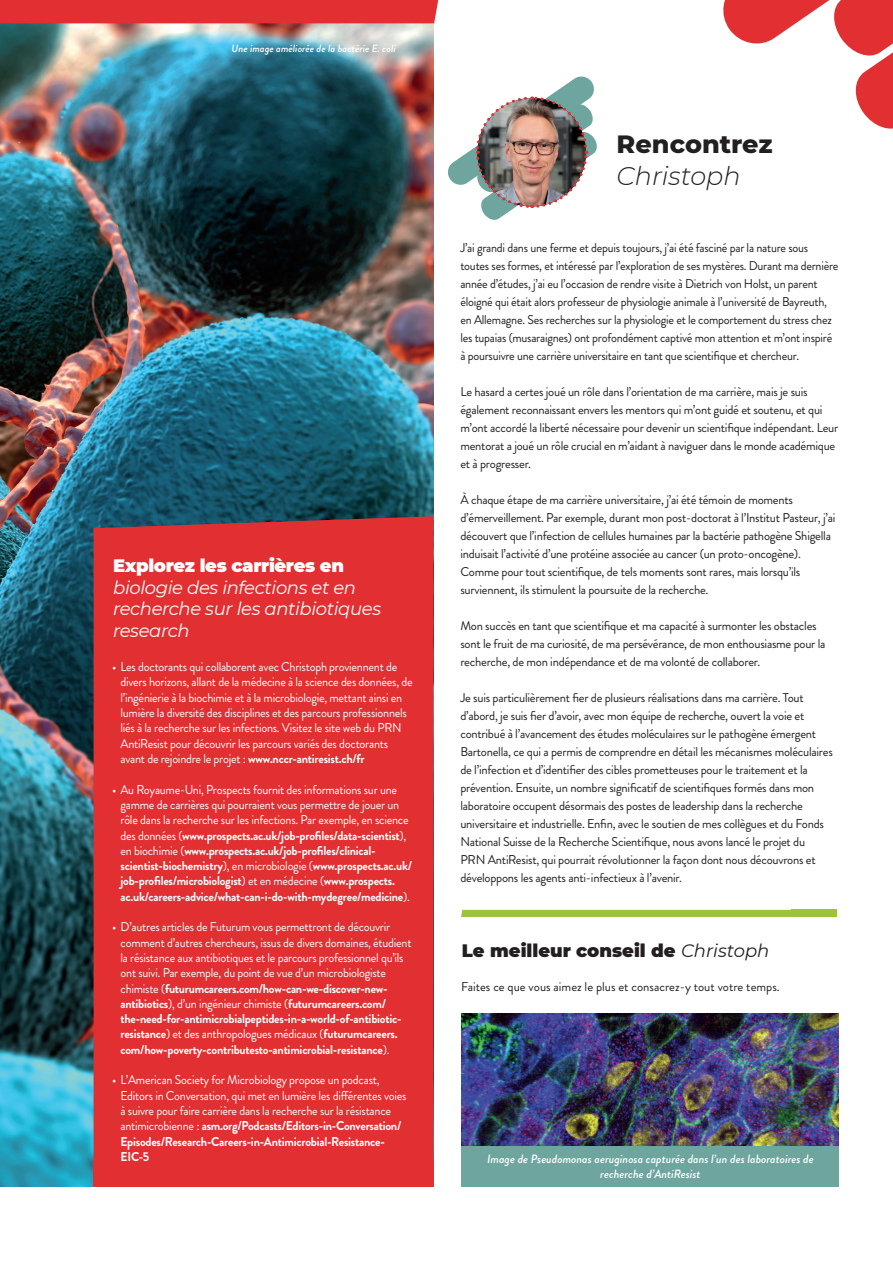
<style>
.page{position:relative;width:893px;height:1263px;background:#fff}
.page>*{position:absolute;margin:0;border:0;box-sizing:border-box;transform-origin:0 0}
.t1{font:800 25.5px "Montserrat";color:#231f20}
.t2{font:italic 300 25.5px "Montserrat";color:#231f20}
.t3{font:italic 18px/21.6px "Montserrat";letter-spacing:-.02em;color:#fff}
.t4{font:900 18px "Montserrat";color:#231f20}
.t5{font:12.75px/18px "Brandon Grotesque";letter-spacing:-.02em;color:#231f20}
.t6{font:12.75px/15.3px "Brandon Grotesque";letter-spacing:-.02em;color:#fff;scale:.96 1}
.t7{font:12.75px/18px "Brandon Grotesque";letter-spacing:-.02em;color:#231f20;scale:.96 1}
.t8{font:700 12.75px/15.3px "Brandon Grotesque";letter-spacing:-.02em;color:#fff;scale:.96 1}
.t9{font:12.75px "Brandon Grotesque";color:#231f20}
.t10{font:italic 500 12px/14.4px "Brandon Grotesque";color:#fff;text-align:center}
.t11{font:italic 500 10.5px "Brandon Grotesque";color:#fff}
.s1{font-weight:900;font-style:normal}
.s2{font-weight:700}
.s3{font-weight:400}
.s4{font-weight:400;font-style:italic}
</style>
<div class="page">
<img style="left:0;top:23px;width:434px;height:1163px">
<div style="left:0;top:0;width:438px;height:23px;background:#e22f32"></div>
<div style="left:94px;top:516px;width:339px;height:644px;background:#e22f32"></div>
<div style="left:94px;top:1160px;width:340px;height:26px;background:#e22f32"></div>
<div style="left:461px;top:910px;width:330px;height:7px;background:#9cc43b"></div>
<div style="left:791px;top:910px;width:46px;height:7px;background:#9cc43b"></div>
<img style="left:448px;top:76px;width:149px;height:144px">
<svg style="left:723px;top:0;width:170px;height:129px"></svg>
<img style="left:462px;top:1014px;width:377px;height:132px">
<div style="left:462px;top:1146px;width:377px;height:40px;background:#6ea69f"></div>
<p class="t11" style="left:232px;top:41px;width:166px">Une image améliorée de la bactérie E. coli</p>
<p class="t3" style="left:113px;top:554px;width:270px"><span class="s1">Explorez les carrières en </span>biologie des infections et en recherche sur les antibiotiques research</p>
<p class="t6" style="left:121px;top:659px;width:306px;text-indent:-9px">• Les doctorants qui collaborent avec Christoph proviennent de divers horizons, allant de la médecine à la science des données, de l’ingénierie à la biochimie et à la microbiologie, mettant ainsi en lumière la diversité des disciplines et des parcours professionnels liés à la recherche sur les infections. Visitez le site web du PRN AntiResist pour découvrir les parcours variés des doctorants avant de rejoindre le projet : <span class="s2">www.nccr-antiresist.ch/fr</span></p>
<p class="t8" style="left:121px;top:782px;width:305px;text-indent:-9px"><span class="s3">• Au Royaume-Uni, Prospects fournit des informations sur une gamme de carrières qui pourraient vous permettre de jouer un rôle dans la recherche sur les infections. Par exemple, en science des données (</span>www.prospects.ac.uk/job-profiles/data-scientist<span class="s3">), en biochimie (</span>www.prospects.ac.uk/job-profiles/clinical&shy;scientist-biochemistry<span class="s3">), en microbiologie (</span>www.prospects.ac.uk/ job-profiles/microbiologist<span class="s3">) et en médecine (</span>www.prospects. ac.uk/careers-advice/what-can-i-do-with-mydegree/medicine<span class="s3">).</span></p>
<p class="t6" style="left:121px;top:919px;width:305px;text-indent:-9px">• D’autres articles de Futurum vous permettront de découvrir comment d’autres chercheurs, issus de divers domaines, étudient la résistance aux antibiotiques et le parcours professionnel qu’ils ont suivi. Par exemple, du point de vue d’un microbiologiste chimiste (<span class="s2">futurumcareers.com/how-can-we-discover-new&shy;antibiotics</span>), d’un ingénieur chimiste (<span class="s2">futurumcareers.com/ the-need-for-antimicrobialpeptides-in-a-world-of-antibiotic&shy;resistance</span>) et des anthropologues médicaux (<span class="s2">futurumcareers. com/how-poverty-contributesto-antimicrobial-resistance</span>).</p>
<p class="t6" style="left:121px;top:1072px;width:299px;text-indent:-9px">• L’American Society for Microbiology propose un podcast, Editors in Conversation, qui met en lumière les différentes voies à suivre pour faire carrière dans la recherche sur la résistance antimicrobienne : <span class="s2">asm.org/Podcasts/Editors-in-Conversation/ Episodes/Research-Careers-in-Antimicrobial-Resistance-EIC-5</span></p>
<p class="t1" style="left:617px;top:125px;width:158px">Rencontrez</p>
<p class="t2" style="left:617px;top:158px;width:125px">Christoph</p>
<p class="t7" style="left:460px;top:239px;width:395px">J’ai grandi dans une ferme et depuis toujours, j’ai été fasciné par la nature sous toutes ses formes, et intéressé par l’exploration de ses mystères. Durant ma dernière année d’études, j’ai eu l’occasion de rendre visite à Dietrich von Holst, un parent éloigné qui était alors professeur de physiologie animale à l’université de Bayreuth, en Allemagne. Ses recherches sur la physiologie et le comportement du stress chez les tupaias (musaraignes) ont profondément captivé mon attention et m’ont inspiré à poursuivre une carrière universitaire en tant que scientifique et chercheur.</p>
<p class="t5" style="left:460px;top:383px;width:379px">Le hasard a certes joué un rôle dans l’orientation de ma carrière, mais je suis également reconnaissant envers les mentors qui m’ont guidé et soutenu, et qui m’ont accordé la liberté nécessaire pour devenir un scientifique indépendant. Leur mentorat a joué un rôle crucial en m’aidant à naviguer dans le monde académique et à progresser.</p>
<p class="t5" style="left:460px;top:491px;width:377px">À chaque étape de ma carrière universitaire, j’ai été témoin de moments d’émerveillement. Par exemple, durant mon post-doctorat à l’Institut Pasteur, j’ai découvert que l’infection de cellules humaines par la bactérie pathogène Shigella induisait l’activité d’une protéine associée au cancer (un proto-oncogène).<br>Comme pour tout scientifique, de tels moments sont rares, mais lorsqu’ils surviennent, ils stimulent la poursuite de la recherche.</p>
<p class="t5" style="left:460px;top:617px;width:367px">Mon succès en tant que scientifique et ma capacité à surmonter les obstacles sont le fruit de ma curiosité, de ma persévérance, de mon enthousiasme pour la recherche, de mon indépendance et de ma volonté de collaborer.</p>
<p class="t5" style="left:460px;top:689px;width:374px">Je suis particulièrement fier de plusieurs réalisations dans ma carrière. Tout d’abord, je suis fier d’avoir, avec mon équipe de recherche, ouvert la voie et contribué à l’avancement des études moléculaires sur le pathogène émergent Bartonella, ce qui a permis de comprendre en détail les mécanismes moléculaires de l’infection et d’identifier des cibles prometteuses pour le traitement et la prévention. Ensuite, un nombre significatif de scientifiques formés dans mon laboratoire occupent désormais des postes de leadership dans la recherche universitaire et industrielle. Enfin, avec le soutien de mes collègues et du Fonds National Suisse de la Recherche Scientifique, nous avons lancé le projet du PRN AntiResist, qui pourrait révolutionner la façon dont nous découvrons et développons les agents anti-infectieux à l’avenir.</p>
<p class="t4" style="left:462px;top:937px;width:309px">Le meilleur conseil de <span class="s4">Christoph</span></p>
<p class="t9" style="left:461px;top:978px;width:320px">Faites ce que vous aimez le plus et consacrez-y tout votre temps.</p>
<p class="t10" style="left:487px;top:1152px;width:328px">Image de Pseudomonas aeruginosa capturée dans l’un des laboratoires de recherche d’AntiResist</p>
</div>
